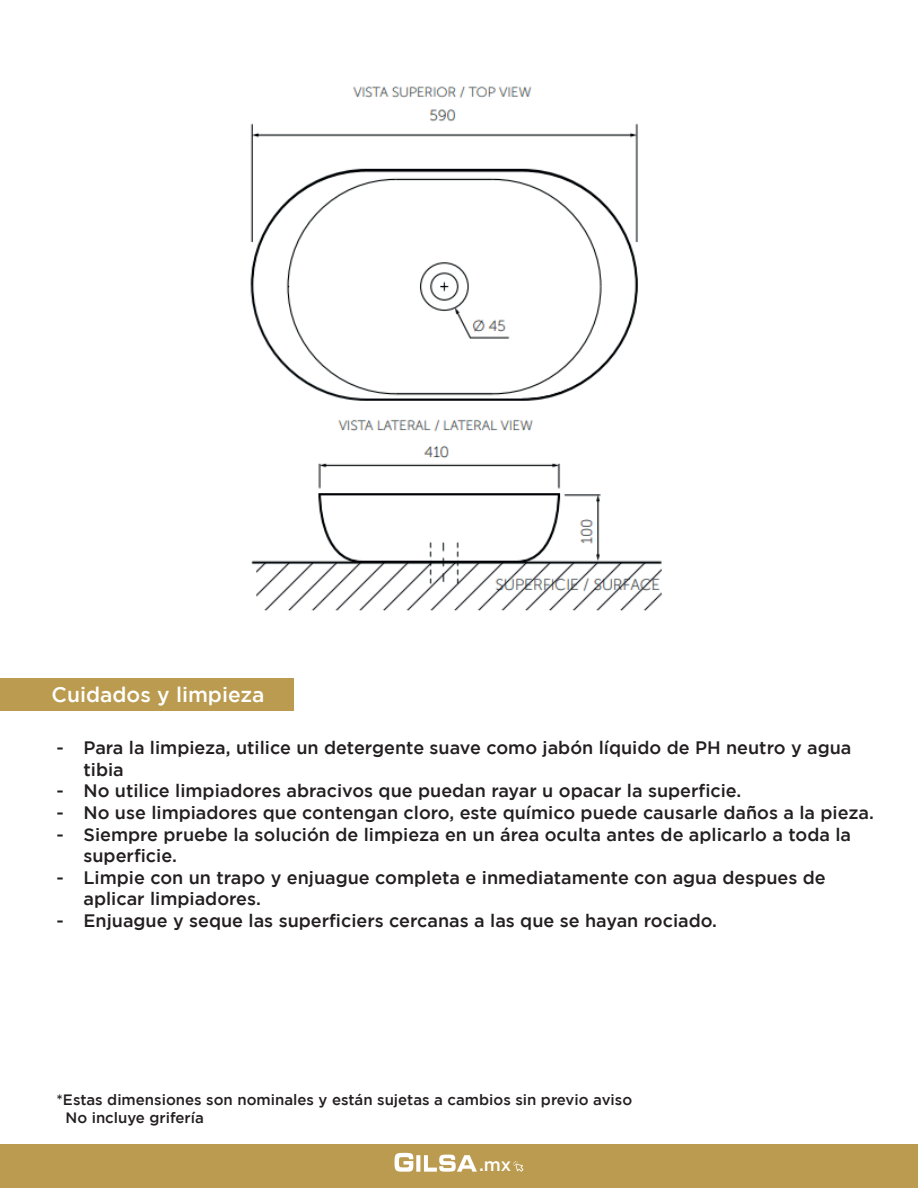
<style>
.page{position:relative;width:918px;height:1188px;background:#fff}
.page>*{position:absolute;margin:0;border:0;box-sizing:border-box;transform-origin:0 0}
.t1{font:500 21px "Gotham";color:#fff}
.t2{font:500 18px/21.6px "Gotham";color:#231f20}
.t3{font:500 18px "Gotham";color:#fff}
.t4{font:500 15px/18px "Gotham";color:#231f20}
</style>
<div class="page">
<div style="left:0;top:1144px;width:918px;height:44px;background:#ba9b4f"></div>
<svg style="left:394px;top:1152px;width:83px;height:20px"></svg>
<svg style="left:513px;top:1161px;width:11px;height:11px"></svg>
<div style="left:0;top:678px;width:293px;height:33px;background:#ba9b4f"></div>
<img style="left:250px;top:86px;width:412px;height:525px">
<p class="t1" style="left:52px;top:683px;width:214px">Cuidados y limpieza</p>
<p class="t2" style="left:84px;top:737px;width:770px;text-indent:-27px">- Para la limpieza, utilice un detergente suave como jabón líquido de PH neutro y agua tibia</p>
<p class="t2" style="left:57px;top:780px;width:686px">- No utilice limpiadores abracivos que puedan rayar u opacar la superficie.</p>
<p class="t2" style="left:57px;top:801px;width:819px">- No use limpiadores que contengan cloro, este químico puede causarle daños a la pieza.</p>
<p class="t2" style="left:84px;top:823px;width:769px;text-indent:-27px">- Siempre pruebe la solución de limpieza en un área oculta antes de aplicarlo a toda la superficie.</p>
<p class="t2" style="left:84px;top:866px;width:744px;text-indent:-27px">- Limpie con un trapo y enjuague completa e inmediatamente con agua despues de aplicar limpiadores.</p>
<p class="t2" style="left:57px;top:909px;width:662px">- Enjuague y seque las superficiers cercanas a las que se hayan rociado.</p>
<p class="t4" style="left:66px;top:1090px;width:568px;text-indent:-9px">*Estas dimensiones son nominales y están sujetas a cambios sin previo aviso<br>No incluye grifería</p>
<p class="t3" style="left:426px;top:1154px;width:87px">.mx .mx</p>
</div>
